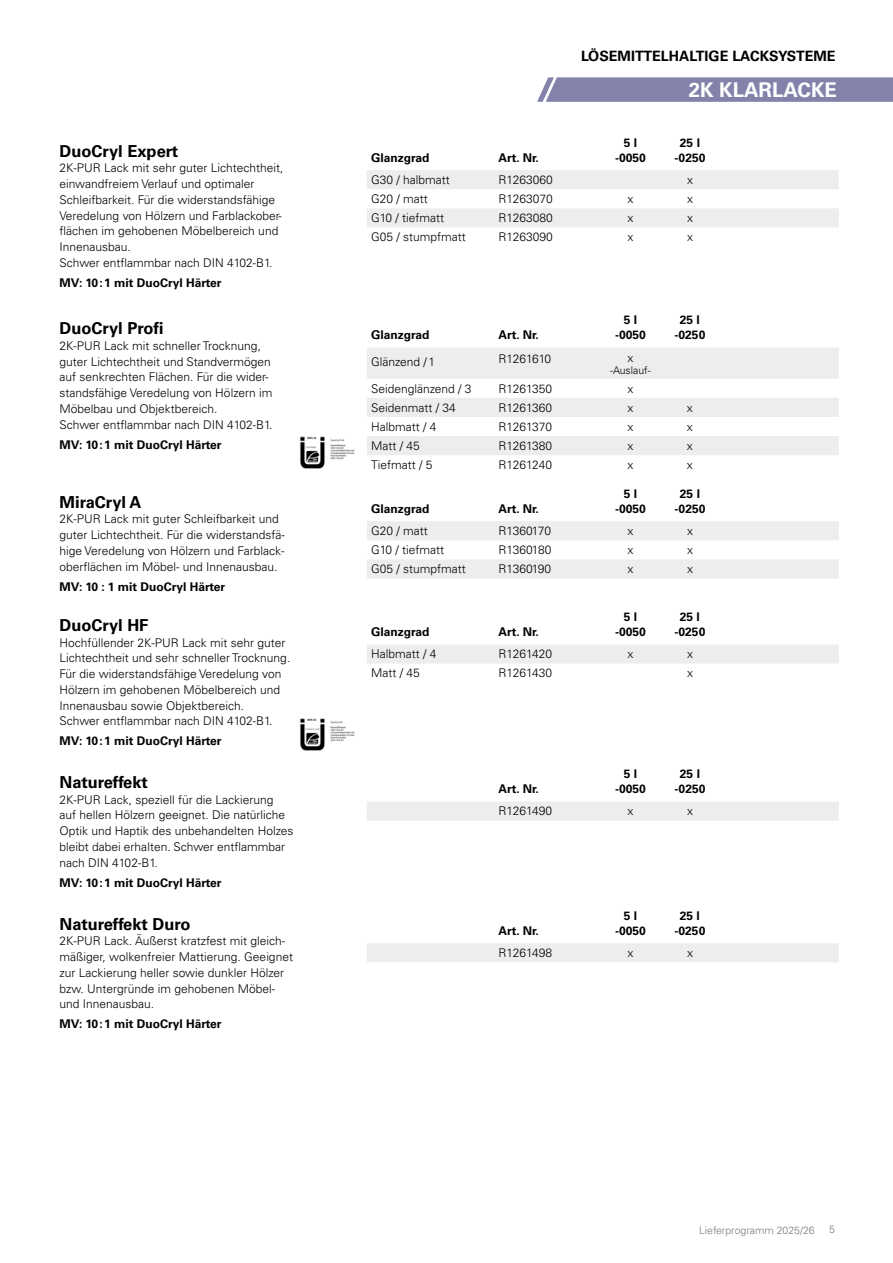
<style>
.page{position:relative;width:893px;height:1263px;background:#fff}
.page>*{position:absolute;margin:0;border:0;box-sizing:border-box;transform-origin:0 0}
.t1{font:700 20.25px "Univers LTCYR 65";color:#fff}
.t2{font:700 16.5px "Univers LT Pro 65";color:#000}
.t3{font:700 14.25px "Univers LTCYR 65";color:#000}
.t4{font:300 12px/15.8px "Univers LT Pro 45";color:#000}
.t5{font:700 12px/15px "Univers LT Pro 65";color:#000;text-align:center}
.t6{font:300 10.5px "Univers LT Pro 45";color:#7c7b7b}
.t7{font:300 10.5px "Univers LT Pro 45";color:#000}
</style>
<div class="page">
<svg style="left:537px;top:77px;width:356px;height:25px;background:#8887ae"></svg>
<svg style="left:367px;top:170px;width:472px;height:792px"></svg>
<div style="left:367px;top:644px;width:472px;height:20px;background:#ededed"></div>
<img style="left:300px;top:436px;width:55px;height:33px">
<img style="left:300px;top:718px;width:55px;height:33px">
<h2 class="t2" style="left:60px;top:141px;width:120px">DuoCryl Expert</h2>
<p class="t4" style="left:60px;top:160px;width:226px">2K-PUR Lack mit sehr guter Lichtechtheit, einwandfreiem Verlauf und optimaler Schleifbarkeit. Für die widerstandsfähige Veredelung von Hölzern und Farblackober&shy;flächen im gehobenen Möbelbereich und Innenausbau.<br>Schwer entflammbar nach DIN 4102-B1.</p>
<p class="t5" style="left:60px;top:275px;width:164px">MV: 10:1 mit DuoCryl Härter</p>
<h2 class="t2" style="left:60px;top:318px;width:106px">DuoCryl Profi</h2>
<p class="t4" style="left:60px;top:338px;width:215px">2K-PUR Lack mit schneller Trocknung, guter Lichtechtheit und Standvermögen auf senkrechten Flächen. Für die wider&shy;standsfähige Veredelung von Hölzern im Möbelbau und Objektbereich.<br>Schwer entflammbar nach DIN 4102-B1.</p>
<p class="t5" style="left:60px;top:437px;width:164px">MV: 10:1 mit DuoCryl Härter</p>
<h2 class="t2" style="left:60px;top:492px;width:83px">MiraCryl A</h2>
<p class="t4" style="left:60px;top:511px;width:227px">2K-PUR Lack mit guter Schleifbarkeit und guter Lichtechtheit. Für die widerstandsfä&shy;hige Veredelung von Hölzern und Farblack&shy;oberflächen im Möbel- und Innenausbau.</p>
<p class="t5" style="left:60px;top:579px;width:167px">MV: 10 : 1 mit DuoCryl Härter</p>
<h2 class="t2" style="left:60px;top:615px;width:90px">DuoCryl HF</h2>
<p class="t4" style="left:60px;top:634px;width:232px">Hochfüllender 2K-PUR Lack mit sehr guter Lichtechtheit und sehr schneller Trocknung.<br>Für die widerstandsfähige Veredelung von Hölzern im gehobenen Möbelbereich und Innenausbau sowie Objektbereich.<br>Schwer entflammbar nach DIN 4102-B1.</p>
<p class="t5" style="left:60px;top:734px;width:164px">MV: 10:1 mit DuoCryl Härter</p>
<h2 class="t2" style="left:60px;top:772px;width:90px">Natureffekt</h2>
<p class="t4" style="left:60px;top:791px;width:235px">2K-PUR Lack, speziell für die Lackierung<br>auf hellen Hölzern geeignet. Die natürliche Optik und Haptik des unbehandelten Holzes bleibt dabei erhalten. Schwer entflammbar nach DIN 4102-B1.</p>
<p class="t5" style="left:60px;top:875px;width:164px">MV: 10:1 mit DuoCryl Härter</p>
<h2 class="t2" style="left:60px;top:914px;width:133px">Natureffekt Duro</h2>
<p class="t4" style="left:60px;top:933px;width:235px">2K-PUR Lack. Äußerst kratzfest mit gleich&shy;mäßiger, wolkenfreier Mattierung. Geeignet zur Lackierung heller sowie dunkler Hölzer bzw. Untergründe im gehobenen Möbel&shy;und Innenausbau.</p>
<p class="t5" style="left:60px;top:1017px;width:164px">MV: 10:1 mit DuoCryl Härter</p>
<p class="t5" style="left:371px;top:150px;width:60px">Glanzgrad</p>
<p class="t5" style="left:499px;top:150px;width:42px">Art. Nr.</p>
<p class="t3" style="left:581px;top:46px;width:256px">LÖSEMITTELHALTIGE LACKSYSTEME</p>
<h1 class="t1" style="left:689px;top:76px;width:150px">2K KLARLACKE</h1>
<p class="t5" style="left:615px;top:135px;width:32px">5 l -0050</p>
<p class="t5" style="left:675px;top:135px;width:32px">25 l -0250</p>
<p class="t4" style="left:371px;top:172px;width:80px">G30 / halbmatt</p>
<p class="t4" style="left:499px;top:172px;width:56px">R1263060</p>
<p class="t4" style="left:687px;top:172px;width:7px">x</p>
<p class="t4" style="left:371px;top:191px;width:58px">G20 / matt</p>
<p class="t4" style="left:499px;top:191px;width:56px">R1263070</p>
<p class="t4" style="left:627px;top:191px;width:7px">x</p>
<p class="t4" style="left:687px;top:191px;width:7px">x</p>
<p class="t4" style="left:371px;top:210px;width:75px">G10 / tiefmatt</p>
<p class="t4" style="left:499px;top:210px;width:56px">R1263080</p>
<p class="t4" style="left:627px;top:210px;width:7px">x</p>
<p class="t4" style="left:687px;top:210px;width:7px">x</p>
<p class="t4" style="left:371px;top:229px;width:96px">G05 / stumpfmatt</p>
<p class="t4" style="left:499px;top:229px;width:56px">R1263090</p>
<p class="t4" style="left:627px;top:229px;width:7px">x</p>
<p class="t4" style="left:687px;top:229px;width:7px">x</p>
<p class="t5" style="left:371px;top:327px;width:60px">Glanzgrad</p>
<p class="t5" style="left:499px;top:327px;width:42px">Art. Nr.</p>
<p class="t5" style="left:615px;top:312px;width:32px">5 l -0050</p>
<p class="t5" style="left:675px;top:312px;width:32px">25 l -0250</p>
<p class="t4" style="left:371px;top:354px;width:65px">Glänzend /1</p>
<p class="t4" style="left:499px;top:351px;width:54px">R1261610</p>
<p class="t4" style="left:627px;top:350px;width:7px">x</p>
<p class="t7" style="left:610px;top:364px;width:42px">-Auslauf-</p>
<p class="t4" style="left:371px;top:381px;width:102px">Seidenglänzend / 3</p>
<p class="t4" style="left:499px;top:381px;width:55px">R1261350</p>
<p class="t4" style="left:627px;top:381px;width:7px">x</p>
<p class="t4" style="left:371px;top:400px;width:86px">Seidenmatt / 34</p>
<p class="t4" style="left:499px;top:400px;width:55px">R1261360</p>
<p class="t4" style="left:627px;top:400px;width:7px">x</p>
<p class="t4" style="left:687px;top:400px;width:7px">x</p>
<p class="t4" style="left:371px;top:419px;width:67px">Halbmatt / 4</p>
<p class="t4" style="left:499px;top:419px;width:55px">R1261370</p>
<p class="t4" style="left:627px;top:419px;width:7px">x</p>
<p class="t4" style="left:687px;top:419px;width:7px">x</p>
<p class="t4" style="left:371px;top:438px;width:50px">Matt / 45</p>
<p class="t4" style="left:499px;top:438px;width:55px">R1261380</p>
<p class="t4" style="left:627px;top:438px;width:7px">x</p>
<p class="t4" style="left:687px;top:438px;width:7px">x</p>
<p class="t4" style="left:371px;top:457px;width:63px">Tiefmatt / 5</p>
<p class="t4" style="left:499px;top:457px;width:55px">R1261240</p>
<p class="t4" style="left:627px;top:457px;width:7px">x</p>
<p class="t4" style="left:687px;top:457px;width:7px">x</p>
<p class="t5" style="left:371px;top:501px;width:60px">Glanzgrad</p>
<p class="t5" style="left:499px;top:501px;width:42px">Art. Nr.</p>
<p class="t5" style="left:615px;top:486px;width:32px">5 l -0050</p>
<p class="t5" style="left:675px;top:486px;width:32px">25 l -0250</p>
<p class="t4" style="left:371px;top:523px;width:58px">G20 / matt</p>
<p class="t4" style="left:499px;top:523px;width:54px">R1360170</p>
<p class="t4" style="left:627px;top:523px;width:7px">x</p>
<p class="t4" style="left:687px;top:523px;width:7px">x</p>
<p class="t4" style="left:371px;top:542px;width:75px">G10 / tiefmatt</p>
<p class="t4" style="left:499px;top:542px;width:54px">R1360180</p>
<p class="t4" style="left:627px;top:542px;width:7px">x</p>
<p class="t4" style="left:687px;top:542px;width:7px">x</p>
<p class="t4" style="left:371px;top:561px;width:96px">G05 / stumpfmatt</p>
<p class="t4" style="left:499px;top:561px;width:54px">R1360190</p>
<p class="t4" style="left:627px;top:561px;width:7px">x</p>
<p class="t4" style="left:687px;top:561px;width:7px">x</p>
<p class="t5" style="left:371px;top:624px;width:60px">Glanzgrad</p>
<p class="t5" style="left:499px;top:624px;width:42px">Art. Nr.</p>
<p class="t5" style="left:615px;top:609px;width:32px">5 l -0050</p>
<p class="t5" style="left:675px;top:609px;width:32px">25 l -0250</p>
<p class="t4" style="left:371px;top:646px;width:67px">Halbmatt / 4</p>
<p class="t4" style="left:499px;top:646px;width:55px">R1261420</p>
<p class="t4" style="left:627px;top:646px;width:7px">x</p>
<p class="t4" style="left:687px;top:646px;width:7px">x</p>
<p class="t4" style="left:371px;top:665px;width:50px">Matt / 45</p>
<p class="t4" style="left:499px;top:665px;width:55px">R1261430</p>
<p class="t4" style="left:687px;top:665px;width:7px">x</p>
<p class="t5" style="left:499px;top:781px;width:42px">Art. Nr.</p>
<p class="t5" style="left:615px;top:766px;width:32px">5 l -0050</p>
<p class="t5" style="left:675px;top:766px;width:32px">25 l -0250</p>
<p class="t4" style="left:499px;top:803px;width:55px">R1261490</p>
<p class="t4" style="left:627px;top:803px;width:7px">x</p>
<p class="t4" style="left:687px;top:803px;width:7px">x</p>
<p class="t5" style="left:499px;top:923px;width:42px">Art. Nr.</p>
<p class="t5" style="left:615px;top:908px;width:32px">5 l -0050</p>
<p class="t5" style="left:675px;top:908px;width:32px">25 l -0250</p>
<p class="t4" style="left:499px;top:945px;width:55px">R1261498</p>
<p class="t4" style="left:627px;top:945px;width:7px">x</p>
<p class="t4" style="left:687px;top:945px;width:7px">x</p>
<p class="t6" style="left:699px;top:1223px;width:117px">Lieferprogramm 2025/26</p>
<p class="t6" style="left:829px;top:1223px;width:7px">5</p>
</div>
